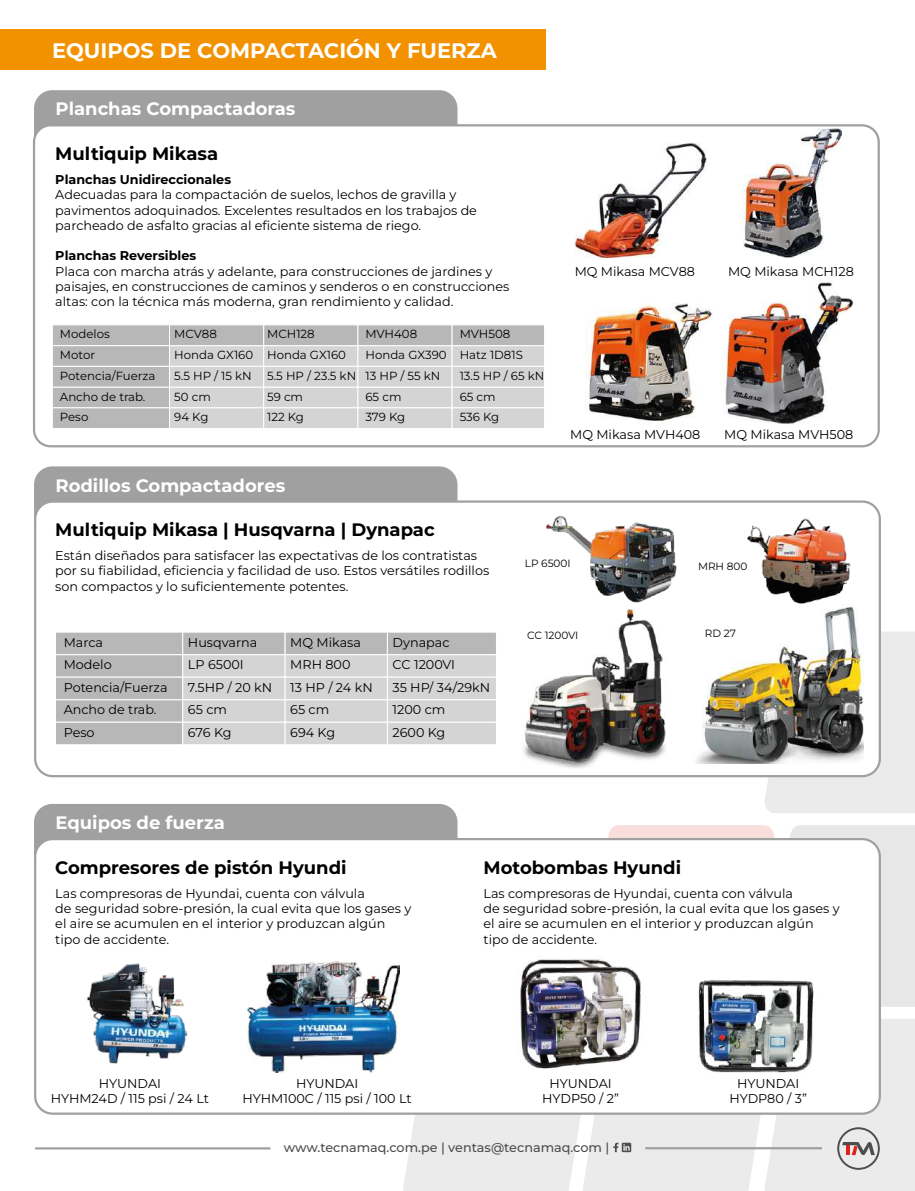
<style>
.page{position:relative;width:915px;height:1191px;background:#fff}
.page>*{position:absolute;margin:0;border:0;box-sizing:border-box;transform-origin:0 0}
.t1{font:700 21px "Montserrat";color:#fff}
.t2{font:700 18px "Montserrat";color:#000}
.t3{font:700 18px "Montserrat";color:#fff}
.t4{font:12.75px/15.3px "Montserrat";color:#000}
.t5{font:700 12.75px "Montserrat";color:#000}
.t6{font:500 12.75px "Montserrat";color:#4e4d4d}
.t7{font:11.7px/20.7px "Montserrat";color:#000}
.t8{font:10.5px "Montserrat";color:#000}
</style>
<div class="page">
<div style="left:764px;top:631px;width:150px;height:182px;background:#ebebeb"></div>
<svg style="left:608px;top:825px;width:306px;height:182px;background:#e9e3e3"></svg>
<div style="left:34px;top:466px;width:424px;height:47px;background:#a0a0a0"></div>
<div style="left:35px;top:501px;width:844px;height:275px;background:#fff;border-radius:18px"></div>
<div style="left:34px;top:500px;width:846px;height:277px;border:2px solid #a0a0a0;border-radius:18px"></div>
<img style="left:696px;top:607px;width:167px;height:156px">
<img style="left:747px;top:518px;width:102px;height:86px">
<img style="left:546px;top:516px;width:131px;height:87px">
<div style="left:33px;top:90px;width:425px;height:47px;background:#a0a0a0"></div>
<div style="left:34px;top:125px;width:844px;height:321px;background:#fff;border-radius:17px"></div>
<div style="left:33px;top:124px;width:846px;height:323px;border:2px solid #a0a0a0;border-radius:17px"></div>
<img style="left:574px;top:142px;width:132px;height:115px">
<img style="left:722px;top:282px;width:132px;height:142px">
<img style="left:743px;top:128px;width:98px;height:130px">
<img style="left:585px;top:303px;width:128px;height:121px">
<div style="left:0;top:30px;width:545px;height:40px;background:#f39200"></div>
<div style="left:52px;top:345px;width:118px;height:22px;background:#b8b7b7;border:1px solid #fff"></div>
<div style="left:52px;top:324px;width:118px;height:22px;background:#b8b7b7;border:1px solid #fff"></div>
<div style="left:52px;top:387px;width:118px;height:21px;background:#b8b7b7;border:1px solid #fff"></div>
<div style="left:52px;top:366px;width:118px;height:21px;background:#b8b7b7;border:1px solid #fff"></div>
<div style="left:52px;top:407px;width:118px;height:22px;background:#b8b7b7;border:1px solid #fff"></div>
<div style="left:169px;top:345px;width:95px;height:22px;background:#d4d4d4;border:1px solid #fff"></div>
<div style="left:169px;top:324px;width:95px;height:22px;background:#b8b7b7;border:1px solid #fff"></div>
<div style="left:169px;top:387px;width:95px;height:21px;background:#d4d4d4;border:1px solid #fff"></div>
<div style="left:169px;top:366px;width:95px;height:21px;background:#d4d4d4;border:1px solid #fff"></div>
<div style="left:169px;top:407px;width:95px;height:22px;background:#d4d4d4;border:1px solid #fff"></div>
<div style="left:263px;top:345px;width:95px;height:22px;background:#d4d4d4;border:1px solid #fff"></div>
<div style="left:263px;top:324px;width:95px;height:22px;background:#b8b7b7;border:1px solid #fff"></div>
<div style="left:263px;top:387px;width:95px;height:21px;background:#d4d4d4;border:1px solid #fff"></div>
<div style="left:263px;top:366px;width:95px;height:21px;background:#d4d4d4;border:1px solid #fff"></div>
<div style="left:263px;top:407px;width:95px;height:22px;background:#d4d4d4;border:1px solid #fff"></div>
<div style="left:357px;top:345px;width:95px;height:22px;background:#d4d4d4;border:1px solid #fff"></div>
<div style="left:357px;top:324px;width:95px;height:22px;background:#b8b7b7;border:1px solid #fff"></div>
<div style="left:357px;top:387px;width:95px;height:21px;background:#d4d4d4;border:1px solid #fff"></div>
<div style="left:357px;top:366px;width:95px;height:21px;background:#d4d4d4;border:1px solid #fff"></div>
<div style="left:357px;top:407px;width:95px;height:22px;background:#d4d4d4;border:1px solid #fff"></div>
<div style="left:451px;top:345px;width:93px;height:22px;background:#d4d4d4;border:1px solid #fff"></div>
<div style="left:451px;top:324px;width:93px;height:22px;background:#b8b7b7;border:1px solid #fff"></div>
<div style="left:451px;top:387px;width:93px;height:21px;background:#d4d4d4;border:1px solid #fff"></div>
<div style="left:451px;top:366px;width:93px;height:21px;background:#d4d4d4;border:1px solid #fff"></div>
<div style="left:451px;top:407px;width:93px;height:22px;background:#d4d4d4;border:1px solid #fff"></div>
<div style="left:55px;top:654px;width:128px;height:23px;background:#b8b7b7;border:1px solid #fff"></div>
<div style="left:55px;top:632px;width:128px;height:23px;background:#b8b7b7;border:1px solid #fff"></div>
<div style="left:55px;top:699px;width:128px;height:23px;background:#b8b7b7;border:1px solid #fff"></div>
<div style="left:55px;top:677px;width:128px;height:23px;background:#b8b7b7;border:1px solid #fff"></div>
<div style="left:55px;top:722px;width:128px;height:23px;background:#b8b7b7;border:1px solid #fff"></div>
<div style="left:182px;top:654px;width:103px;height:23px;background:#d4d4d4;border:1px solid #fff"></div>
<div style="left:182px;top:632px;width:103px;height:23px;background:#b8b7b7;border:1px solid #fff"></div>
<div style="left:182px;top:699px;width:103px;height:23px;background:#d4d4d4;border:1px solid #fff"></div>
<div style="left:182px;top:677px;width:103px;height:23px;background:#d4d4d4;border:1px solid #fff"></div>
<div style="left:182px;top:722px;width:103px;height:23px;background:#d4d4d4;border:1px solid #fff"></div>
<div style="left:284px;top:654px;width:103px;height:23px;background:#d4d4d4;border:1px solid #fff"></div>
<div style="left:284px;top:632px;width:103px;height:23px;background:#b8b7b7;border:1px solid #fff"></div>
<div style="left:284px;top:699px;width:103px;height:23px;background:#d4d4d4;border:1px solid #fff"></div>
<div style="left:284px;top:677px;width:103px;height:23px;background:#d4d4d4;border:1px solid #fff"></div>
<div style="left:284px;top:722px;width:103px;height:23px;background:#d4d4d4;border:1px solid #fff"></div>
<div style="left:387px;top:654px;width:109px;height:23px;background:#d4d4d4;border:1px solid #fff"></div>
<div style="left:387px;top:632px;width:109px;height:23px;background:#b8b7b7;border:1px solid #fff"></div>
<div style="left:387px;top:699px;width:109px;height:23px;background:#d4d4d4;border:1px solid #fff"></div>
<div style="left:387px;top:677px;width:109px;height:23px;background:#d4d4d4;border:1px solid #fff"></div>
<div style="left:387px;top:722px;width:109px;height:23px;background:#d4d4d4;border:1px solid #fff"></div>
<hr style="left:35px;top:1147px;width:235px;height:2px;background:#a0a0a0">
<svg style="left:403px;top:1018px;width:511px;height:173px;background:#e8e8e8"></svg>
<img style="left:523px;top:609px;width:143px;height:159px">
<div style="left:34px;top:804px;width:424px;height:47px;background:#a0a0a0"></div>
<div style="left:35px;top:839px;width:844px;height:274px;background:#fff;border-radius:18px"></div>
<div style="left:34px;top:838px;width:846px;height:276px;border:2px solid #a0a0a0;border-radius:18px"></div>
<img style="left:86px;top:963px;width:102px;height:101px">
<img style="left:248px;top:962px;width:151px;height:110px">
<img style="left:520px;top:956px;width:121px;height:113px">
<img style="left:698px;top:980px;width:116px;height:93px">
<h1 class="t1" style="left:52px;top:36px;width:446px">EQUIPOS DE COMPACTACIÓN Y FUERZA</h1>
<h2 class="t3" style="left:55px;top:97px;width:241px">Planchas Compactadoras</h2>
<h2 class="t2" style="left:55px;top:141px;width:164px">Multiquip Mikasa</h2>
<p class="t5" style="left:55px;top:171px;width:177px">Planchas Unidireccionales</p>
<p class="t4" style="left:55px;top:187px;width:423px">Adecuadas para la compactación de suelos, lechos de gravilla y pavimentos adoquinados. Excelentes resultados en los trabajos de parcheado de asfalto gracias al eficiente sistema de riego.</p>
<p class="t5" style="left:55px;top:247px;width:142px">Planchas Reversibles</p>
<p class="t4" style="left:55px;top:263px;width:455px">Placa con marcha atrás y adelante, para construcciones de jardines y paisajes, en construcciones de caminos y senderos o en construcciones altas: con la técnica más moderna, gran rendimiento y calidad.</p>
<p class="t4" style="left:574px;top:263px;width:122px">MQ Mikasa MCV88</p>
<p class="t7" style="left:60px;top:323px;width:97px">Modelos<br>Motor<br>Potencia/Fuerza<br>Ancho de trab.<br>Peso</p>
<p class="t7" style="left:174px;top:323px;width:80px">MCV88<br>Honda GX160<br>5.5 HP / 15 kN<br>50 cm<br>94 Kg</p>
<p class="t7" style="left:267px;top:323px;width:90px">MCH128<br>Honda GX160<br>5.5 HP / 23.5 kN<br>59 cm<br>122 Kg</p>
<p class="t7" style="left:365px;top:323px;width:83px">MVH408<br>Honda GX390<br>13 HP / 55 kN<br>65 cm<br>379 Kg</p>
<p class="t7" style="left:459px;top:323px;width:86px">MVH508<br>Hatz 1D81S<br>13.5 HP / 65 kN<br>65 cm<br>536 Kg</p>
<p class="t4" style="left:727px;top:263px;width:127px">MQ Mikasa MCH128</p>
<h2 class="t3" style="left:55px;top:473px;width:231px">Rodillos Compactadores</h2>
<h2 class="t2" style="left:55px;top:518px;width:381px">Multiquip Mikasa | Husqvarna | Dynapac</h2>
<p class="t4" style="left:570px;top:426px;width:132px">MQ Mikasa MVH408</p>
<p class="t4" style="left:724px;top:426px;width:130px">MQ Mikasa MVH508</p>
<p class="t4" style="left:55px;top:547px;width:435px">Están diseñados para satisfacer las expectativas de los contratistas por su fiabilidad, eficiencia y facilidad de uso. Estos versátiles rodillos son compactos y lo suficientemente potentes.</p>
<p class="t8" style="left:524px;top:556px;width:47px">LP 6500I</p>
<p class="t8" style="left:697px;top:559px;width:51px">MRH 800</p>
<p class="t8" style="left:527px;top:628px;width:53px">CC 1200VI</p>
<p class="t8" style="left:704px;top:626px;width:33px">RD 27</p>
<p class="t4" style="left:64px;top:630px;width:105px;line-height:22.5px">Marca<br>Modelo<br>Potencia/Fuerza<br>Ancho de trab.<br>Peso</p>
<p class="t4" style="left:188px;top:630px;width:86px;line-height:22.5px">Husqvarna<br>LP 6500I<br>7.5HP / 20 kN<br>65 cm<br>676 Kg</p>
<p class="t4" style="left:290px;top:630px;width:84px;line-height:22.5px">MQ Mikasa<br>MRH 800<br>13 HP / 24 kN<br>65 cm<br>694 Kg</p>
<p class="t4" style="left:392px;top:630px;width:99px;line-height:22.5px">Dynapac<br>CC 1200VI<br>35 HP/ 34/29kN<br>1200 cm<br>2600 Kg</p>
<h2 class="t3" style="left:55px;top:810px;width:171px">Equipos de fuerza</h2>
<h2 class="t2" style="left:55px;top:855px;width:293px">Compresores de pistón Hyundi</h2>
<p class="t4" style="left:55px;top:885px;width:357px">Las compresoras de Hyundai, cuenta con válvula<br>de seguridad sobre-presión, la cual evita que los gases y el aire se acumulen en el interior y produzcan algún tipo de accidente.</p>
<h2 class="t2" style="left:483px;top:855px;width:199px">Motobombas Hyundi</h2>
<p class="t4" style="left:483px;top:885px;width:357px">Las compresoras de Hyundai, cuenta con válvula<br>de seguridad sobre-presión, la cual evita que los gases y el aire se acumulen en el interior y produzcan algún tipo de accidente.</p>
<p class="t4" style="left:51px;top:1075px;width:160px;text-align:center">HYUNDAI<br>HYHM24D / 115 psi / 24 Lt</p>
<p class="t4" style="left:242px;top:1075px;width:170px;text-align:center">HYUNDAI<br>HYHM100C / 115 psi / 100 Lt</p>
<p class="t4" style="left:542px;top:1075px;width:78px;text-align:center">HYUNDAI<br>HYDP50 / 2”</p>
<p class="t4" style="left:729px;top:1075px;width:79px;text-align:center">HYUNDAI<br>HYDP80 / 3”</p>
<p class="t6" style="left:283px;top:1139px;width:327px">www.tecnamaq.com.pe | ventas@tecnamaq.com |</p>
</div>
